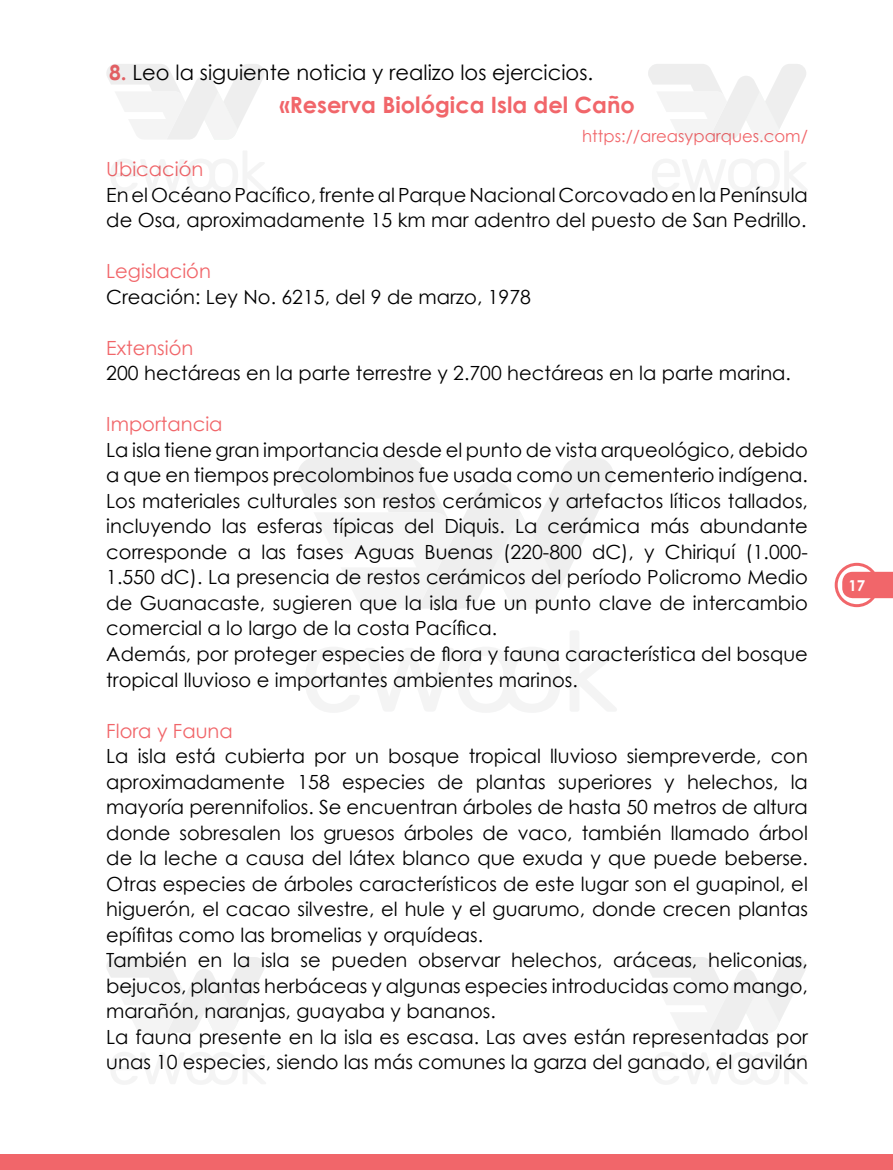
<style>
.page{position:relative;width:893px;height:1170px;background:#fff}
.page>*{position:absolute;margin:0;border:0;box-sizing:border-box;transform-origin:0 0}
.t1{font:700 22.5px "LPT Century Gothic";color:#f1666a}
.t2{font:21px "LPT Century Gothic";color:#000}
.t3{font:19.5px/25.5px "LPT Century Gothic";color:#000}
.t4{font:19.5px "LPT Century Gothic";color:#f1666a}
.t5{font:16.5px "LPT Century Gothic";color:#f1666a}
.t6{font:700 15px "LPT Century Gothic";color:#fff}
.s1{font-weight:700;color:#f1666a}
</style>
<div class="page">
<svg style="left:831px;top:559px;width:52px;height:52px"></svg>
<svg style="left:842px;top:571px;width:51px;height:27px"></svg>
<div style="left:835px;top:562px;width:44px;height:45px;border:3px solid #f1666a;border-radius:50%"></div>
<div style="left:0;top:1153px;width:893px;height:16px;background:#f1666a"></div>
<svg style="left:305px;top:647px;width:255px;height:65px"></svg>
<svg style="left:570px;top:631px;width:47px;height:80px"></svg>
<svg style="left:297px;top:457px;width:317px;height:151px"></svg>
<svg style="left:111px;top:151px;width:155px;height:40px"></svg>
<svg style="left:106px;top:64px;width:159px;height:76px"></svg>
<svg style="left:111px;top:1044px;width:155px;height:40px"></svg>
<svg style="left:106px;top:957px;width:159px;height:75px"></svg>
<svg style="left:652px;top:151px;width:155px;height:40px"></svg>
<svg style="left:648px;top:64px;width:158px;height:76px"></svg>
<svg style="left:652px;top:1044px;width:155px;height:40px"></svg>
<svg style="left:648px;top:957px;width:158px;height:75px"></svg>
<p class="t2" style="left:109px;top:59px;width:486px"><span class="s1">8.</span> Leo la siguiente noticia y realizo los ejercicios.</p>
<p class="t1" style="left:279px;top:90px;width:357px">«Reserva Biológica Isla del Caño</p>
<p class="t5" style="left:582px;top:126px;width:227px">https://areasyparques.com/</p>
<p class="t4" style="left:106px;top:157px;width:99px">Ubicación</p>
<p class="t3" style="left:106px;top:181px;width:703px">En el Océano Pacífico, frente al Parque Nacional Corcovado en la Península de Osa, aproximadamente 15 km mar adentro del puesto de San Pedrillo.</p>
<p class="t4" style="left:106px;top:259px;width:106px">Legislación</p>
<p class="t3" style="left:106px;top:283px;width:426px">Creación: Ley No. 6215, del 9 de marzo, 1978</p>
<p class="t4" style="left:106px;top:336px;width:89px">Extensión</p>
<p class="t3" style="left:106px;top:360px;width:686px">200 hectáreas en la parte terrestre y 2.700 hectáreas en la parte marina.</p>
<p class="t4" style="left:106px;top:412px;width:118px">Importancia</p>
<p class="t3" style="left:106px;top:436px;width:703px">La isla tiene gran importancia desde el punto de vista arqueológico, debido a que en tiempos precolombinos fue usada como un cementerio indígena.<br>Los materiales culturales son restos cerámicos y artefactos líticos tallados, incluyendo las esferas típicas del Diquis. La cerámica más abundante corresponde a las fases Aguas Buenas (220-800 dC), y Chiriquí (1.000- 1.550 dC). La presencia de restos cerámicos del período Policromo Medio de Guanacaste, sugieren que la isla fue un punto clave de intercambio comercial a lo largo de la costa Pacífica.<br>Además, por proteger especies de flora y fauna característica del bosque tropical lluvioso e importantes ambientes marinos.</p>
<p class="t4" style="left:106px;top:718px;width:128px">Flora y Fauna</p>
<p class="t3" style="left:106px;top:743px;width:703px">La isla está cubierta por un bosque tropical lluvioso siempreverde, con aproximadamente 158 especies de plantas superiores y helechos, la mayoría perennifolios. Se encuentran árboles de hasta 50 metros de altura donde sobresalen los gruesos árboles de vaco, también llamado árbol de la leche a causa del látex blanco que exuda y que puede beberse.<br>Otras especies de árboles característicos de este lugar son el guapinol, el higuerón, el cacao silvestre, el hule y el guarumo, donde crecen plantas epífitas como las bromelias y orquídeas.<br>También en la isla se pueden observar helechos, aráceas, heliconias, bejucos, plantas herbáceas y algunas especies introducidas como mango, marañón, naranjas, guayaba y bananos.<br>La fauna presente en la isla es escasa. Las aves están representadas por unas 10 especies, siendo las más comunes la garza del ganado, el gavilán</p>
<p class="t6" style="left:848px;top:575px;width:18px">17</p>
</div>
